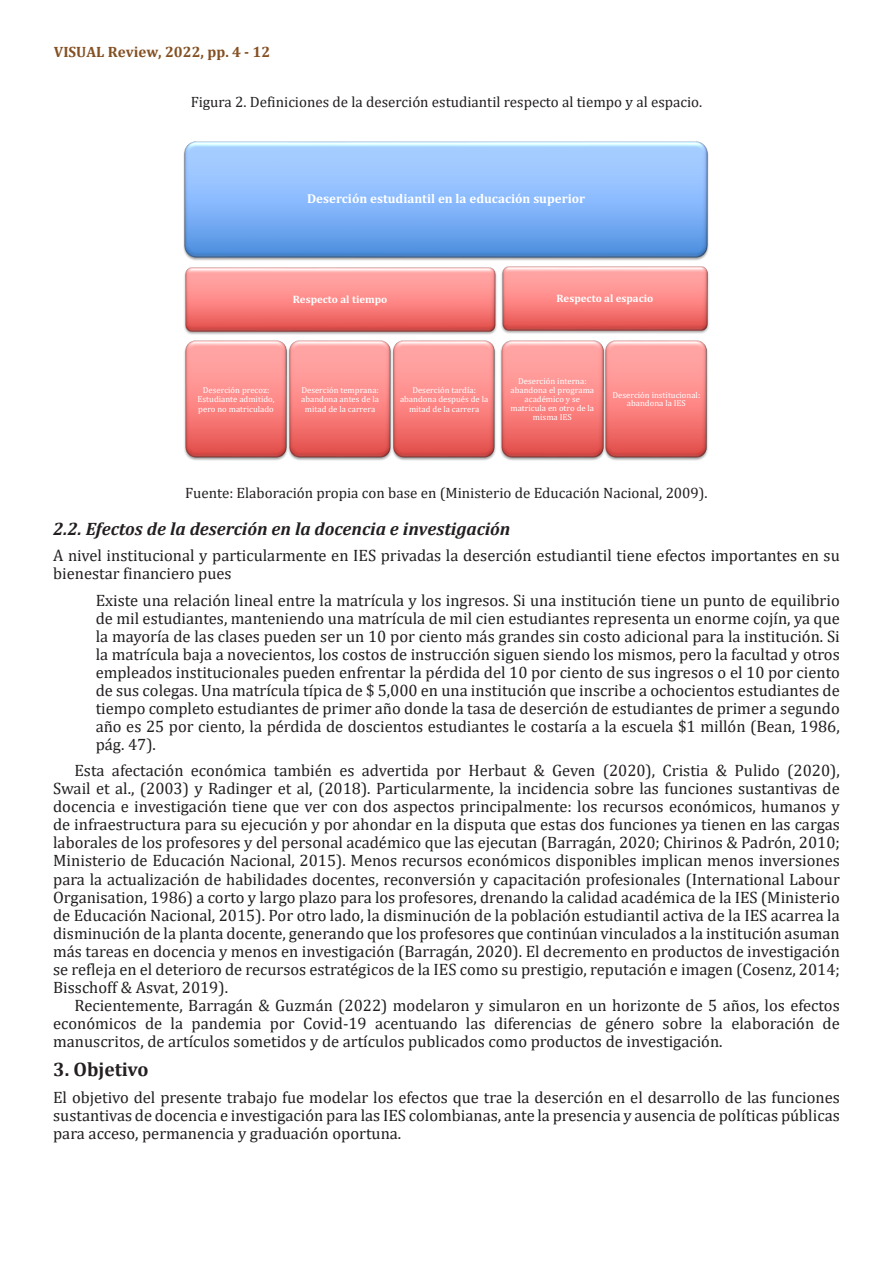
<style>
.page{position:relative;width:893px;height:1263px;background:#fff}
.page>*{position:absolute;margin:0;border:0;box-sizing:border-box;transform-origin:0 0}
.Titulo_1{font:700 19.5px "Cambria";color:#231f20}
.Titulo_2{font:italic 700 18px "Cambria";color:#231f20}
.Parrafos-siguientes{font:16.5px/18px "Cambria";color:#231f20;text-align:justify}
.Citas{font:16.5px/18px "Cambria";color:#231f20;text-align:justify}
.Parrafo-Arranque{font:16.5px/18px "Cambria";color:#231f20}
.Fuente-Tablas{font:15px "Cambria";color:#231f20}
.t1{font:700 15px "Cambria";color:#845022}
.t2{font:700 13.05px "Cambria";color:#fff}
.t3{font:700 10.8px "Cambria";color:#fff}
.t4{font:8.7px/8.7px "Cambria";color:#fff;text-align:center}
.s1{font-style:inherit}
</style>
<div class="page">
<img style="left:183px;top:141px;width:526px;height:194px">
<img style="left:184px;top:340px;width:101px;height:121px">
<img style="left:285px;top:340px;width:105px;height:121px">
<img style="left:390px;top:340px;width:106px;height:121px">
<img style="left:500px;top:340px;width:102px;height:121px">
<img style="left:602px;top:340px;width:106px;height:121px">
<p class="t1" style="left:54px;top:41px;width:218px">VISUAL Review, 2022<span class="s1">, pp. 4 - 12</span></p>
<p class="Fuente-Tablas" style="left:191px;top:93px;width:513px">Figura 2. Definiciones de la deserción estudiantil respecto al tiempo y al espacio.</p>
<p class="t2" style="left:307px;top:190px;width:280px">Deserción estudiantil en la educación superior</p>
<p class="t3" style="left:293px;top:291px;width:96px">Respecto al tiempo</p>
<p class="t3" style="left:556px;top:291px;width:98px">Respecto al espacio</p>
<p class="t4" style="left:198px;top:386px;width:79px">Deserción precoz:<br>Estudiante admitido,</p>
<p class="t4" style="left:198px;top:404px;width:77px">pero no matriculado</p>
<p class="t4" style="left:301px;top:386px;width:79px;text-align:left">Deserción temprana: abandona antes de la</p>
<p class="t4" style="left:305px;top:404px;width:72px">mitad de la carrera</p>
<p class="t4" style="left:400px;top:386px;width:90px">Deserción tardía: abandona después de la</p>
<p class="t4" style="left:409px;top:404px;width:72px">mitad de la carrera</p>
<p class="t4" style="left:511px;top:377px;width:85px">Deserción interna: abandona el programa</p>
<p class="t4" style="left:510px;top:395px;width:85px">académico y se matricula en otro de la misma IES</p>
<p class="t4" style="left:612px;top:390px;width:89px">Deserción institucional: abandona la IES</p>
<p class="Fuente-Tablas" style="left:185px;top:484px;width:524px">Fuente: Elaboración propia con base en (Ministerio de Educación Nacional, 2009).</p>
<p class="Titulo_2" style="left:53px;top:516px;width:459px">2.2. Efectos de la deserción en la docencia e investigación</p>
<p class="Parrafo-Arranque" style="left:53px;top:547px;width:788px">A nivel institucional y particularmente en IES privadas la deserción estudiantil tiene efectos importantes en su bienestar financiero pues</p>
<p class="Citas" style="left:96px;top:591px;width:746px">Existe una relación lineal entre la matrícula y los ingresos. Si una institución tiene un punto de equilibrio de mil estudiantes, manteniendo una matrícula de mil cien estudiantes representa un enorme cojín, ya que la mayoría de las clases pueden ser un 10 por ciento más grandes sin costo adicional para la institución. Si la matrícula baja a novecientos, los costos de instrucción siguen siendo los mismos, pero la facultad y otros empleados institucionales pueden enfrentar la pérdida del 10 por ciento de sus ingresos o el 10 por ciento de sus colegas. Una matrícula típica de $ 5,000 en una institución que inscribe a ochocientos estudiantes de tiempo completo estudiantes de primer año donde la tasa de deserción de estudiantes de primer a segundo año es 25 por ciento, la pérdida de doscientos estudiantes le costaría a la escuela $1 millón (Bean, 1986, pág. 47).</p>
<p class="Parrafos-siguientes" style="left:53px;top:762px;width:788px;text-indent:21px">Esta afectación económica también es advertida por Herbaut &amp; Geven (2020), Cristia &amp; Pulido (2020), Swail et al., (2003) y Radinger et al, (2018). Particularmente, la incidencia sobre las funciones sustantivas de docencia e investigación tiene que ver con dos aspectos principalmente: los recursos económicos, humanos y de infraestructura para su ejecución y por ahondar en la disputa que estas dos funciones ya tienen en las cargas laborales de los profesores y del personal académico que las ejecutan (Barragán, 2020; Chirinos &amp; Padrón, 2010; Ministerio de Educación Nacional, 2015). Menos recursos económicos disponibles implican menos inversiones para la actualización de habilidades docentes, reconversión y capacitación profesionales (International Labour Organisation, 1986) a corto y largo plazo para los profesores, drenando la calidad académica de la IES (Ministerio de Educación Nacional, 2015). Por otro lado, la disminución de la población estudiantil activa de la IES acarrea la disminución de la planta docente, generando que los profesores que continúan vinculados a la institución asuman más tareas en docencia y menos en investigación (Barragán, 2020). El decremento en productos de investigación se refleja en el deterioro de recursos estratégicos de la IES como su prestigio, reputación e imagen (Cosenz, 2014; Bisschoff &amp; Asvat, 2019).</p>
<p class="Parrafos-siguientes" style="left:53px;top:996px;width:788px;text-indent:21px">Recientemente, Barragán &amp; Guzmán (2022) modelaron y simularon en un horizonte de 5 años, los efectos económicos de la pandemia por Covid-19 acentuando las diferencias de género sobre la elaboración de manuscritos, de artículos sometidos y de artículos publicados como productos de investigación.</p>
<p class="Titulo_1" style="left:53px;top:1055px;width:97px">3. Objetivo</p>
<p class="Parrafo-Arranque" style="left:53px;top:1088px;width:788px;text-align:justify">El objetivo del presente trabajo fue modelar los efectos que trae la deserción en el desarrollo de las funciones sustantivas de docencia e investigación para las IES colombianas, ante la presencia y ausencia de políticas públicas para acceso, permanencia y graduación oportuna.</p>
</div>
